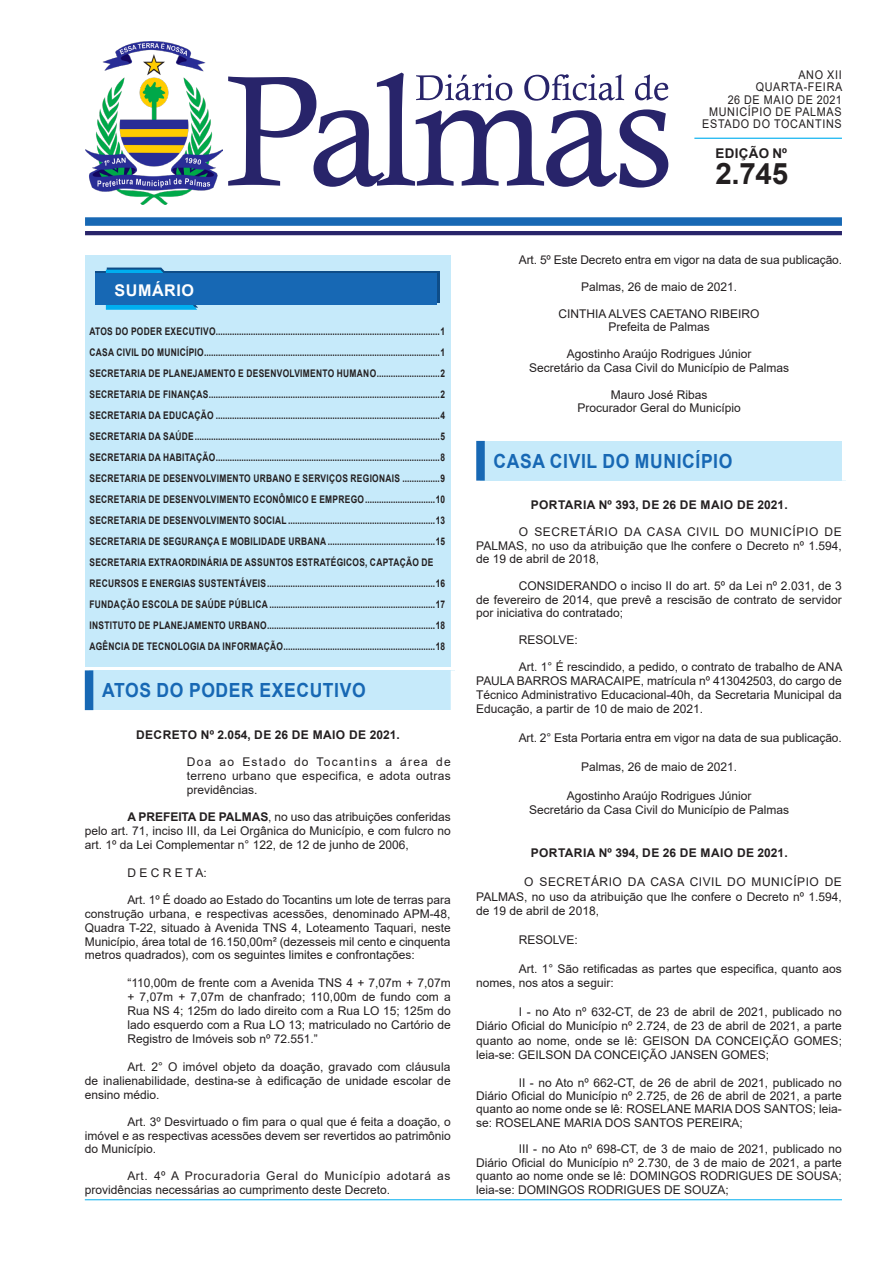
<style>
.page{position:relative;width:893px;height:1263px;background:#fff}
.page>*{position:absolute;margin:0;border:0;box-sizing:border-box;transform-origin:0 0}
.t1{font:700 29.55px "Arial";color:#231f20}
.CHANCELA{font:700 19.5px "Arial";letter-spacing:.035em;color:#1768b4;scale:.9 1}
.t2{font:700 16.2px "Arial";letter-spacing:.035em;color:#fff}
.t3{font:700 13.35px "Arial";letter-spacing:.025em;color:#231f20}
.TEXTO{font:12px/13.5px "Arial";color:#231f20;text-align:justify}
.ASSINATURA{font:12px "Arial";color:#231f20}
.NUMERAÇÃO{font:12px/14px "Arial";color:#231f20;text-align:justify}
.TITULO{font:700 12px "Arial";letter-spacing:.035em;color:#231f20}
.EMENTA{font:12px/13.8px "Arial";letter-spacing:.02em;color:#231f20;text-align:justify}
.TEXTO-2{font:12px "Arial";letter-spacing:.065em;color:#231f20;scale:.9 1}
.TEXTO-3{font:12px "Arial";color:#231f20;scale:.9 1}
.t4{font:700 10.5px/21px "Arial";letter-spacing:.035em;color:#231f20;scale:.8 1}
.s1{font-weight:700}
</style>
<div class="page">
<div style="left:85px;top:255px;width:366px;height:411px;background:#c6eafa"></div>
<div style="left:85px;top:217px;width:757px;height:9px;background:#1768b4"></div>
<hr style="left:85px;top:231px;width:757px;height:4px;background:#28246a">
<hr style="left:694px;top:138px;width:148px;height:1px;background:#00aeef">
<svg style="left:228px;top:73px;width:440px;height:115px"></svg>
<svg style="left:96px;top:272px;width:344px;height:31px"></svg>
<svg style="left:106px;top:268px;width:92px;height:42px"></svg>
<div style="left:96px;top:274px;width:341px;height:31px;background:#1768b4"></div>
<img style="left:85px;top:41px;width:138px;height:164px">
<hr style="left:85px;top:1199px;width:757px;height:1px;background:#00aeef">
<div style="left:89px;top:670px;width:366px;height:40px;background:#c6eafa"></div>
<div style="left:85px;top:670px;width:8px;height:40px;background:#1768b4"></div>
<div style="left:451px;top:670px;width:8px;height:40px;background:#fff"></div>
<div style="left:480px;top:441px;width:366px;height:40px;background:#c6eafa"></div>
<div style="left:476px;top:441px;width:9px;height:40px;background:#1768b4"></div>
<div style="left:842px;top:441px;width:8px;height:40px;background:#fff"></div>
<p class="TEXTO-3" style="left:798px;top:67px;width:50px">ANO XII</p>
<p class="TEXTO-2" style="left:756px;top:79px;width:98px">QUARTA-FEIRA</p>
<p class="TEXTO-2" style="left:728px;top:91px;width:128px">26 DE MAIO DE 2021</p>
<p class="TEXTO-2" style="left:709px;top:104px;width:149px">MUNICÍPIO DE PALMAS</p>
<p class="TEXTO-2" style="left:702px;top:116px;width:157px">ESTADO DO TOCANTINS</p>
<p class="t1" style="left:715px;top:153px;width:74px">2.745</p>
<p class="t3" style="left:716px;top:144px;width:73px">EDIÇÃO Nº</p>
<p class="t2" style="left:114px;top:279px;width:81px">SUMÁRIO</p>
<p class="t4" style="left:89px;top:321px;width:446px">ATOS DO PODER EXECUTIVO................................................................................................1</p>
<p class="t4" style="left:89px;top:342px;width:446px">CASA CIVIL DO MUNICÍPIO.....................................................................................................1</p>
<p class="t4" style="left:89px;top:363px;width:446px">SECRETARIA DE PLANEJAMENTO E DESENVOLVIMENTO HUMANO...........................2</p>
<p class="t4" style="left:89px;top:384px;width:446px">SECRETARIA DE FINANÇAS...................................................................................................2</p>
<p class="t4" style="left:89px;top:405px;width:446px">SECRETARIA DA EDUCAÇÃO ................................................................................................4</p>
<p class="t4" style="left:89px;top:426px;width:446px">SECRETARIA DA SAÚDE.........................................................................................................5</p>
<p class="t4" style="left:89px;top:447px;width:446px">SECRETARIA DA HABITAÇÃO................................................................................................8</p>
<p class="t4" style="left:89px;top:468px;width:446px">SECRETARIA DE DESENVOLVIMENTO URBANO E SERVIÇOS REGIONAIS ................9</p>
<p class="t4" style="left:89px;top:489px;width:446px">SECRETARIA DE DESENVOLVIMENTO ECONÔMICO E EMPREGO..............................10</p>
<p class="t4" style="left:89px;top:510px;width:446px">SECRETARIA DE DESENVOLVIMENTO SOCIAL ...............................................................13</p>
<p class="t4" style="left:89px;top:531px;width:446px">SECRETARIA DE SEGURANÇA E MOBILIDADE URBANA ..............................................15</p>
<p class="t4" style="left:89px;top:552px;width:446px">SECRETARIA EXTRAORDINÁRIA DE ASSUNTOS ESTRATÉGICOS, CAPTAÇÃO DE<br>RECURSOS E ENERGIAS SUSTENTÁVEIS........................................................................16</p>
<p class="t4" style="left:89px;top:594px;width:446px">FUNDAÇÃO ESCOLA DE SAÚDE PÚBLICA .......................................................................17</p>
<p class="t4" style="left:89px;top:615px;width:446px">INSTITUTO DE PLANEJAMENTO URBANO........................................................................18</p>
<p class="t4" style="left:89px;top:636px;width:446px">AGÊNCIA DE TECNOLOGIA DA INFORMAÇÃO.................................................................18</p>
<p class="CHANCELA" style="left:102px;top:677px;width:294px">ATOS DO PODER EXECUTIVO</p>
<p class="TITULO" style="left:136px;top:726px;width:265px">DECRETO Nº 2.054, DE 26 DE MAIO DE 2021.</p>
<p class="EMENTA" style="left:187px;top:755px;width:265px">Doa ao Estado do Tocantins a área de terreno urbano que especifica, e adota outras previdências.</p>
<p class="TEXTO" style="left:85px;top:810px;width:367px;text-indent:43px"><span class="s1">A PREFEITA DE PALMAS</span>, no uso das atribuições conferidas pelo art. 71, inciso III, da Lei Orgânica do Município, e com fulcro no art. 1º da Lei Complementar n° 122, de 12 de junho de 2006,</p>
<p class="TEXTO" style="left:127px;top:865px;width:81px">D E C R E T A:</p>
<p class="TEXTO" style="left:85px;top:893px;width:367px;text-indent:43px">Art. 1º É doado ao Estado do Tocantins um lote de terras para construção urbana, e respectivas acessões, denominado APM-48, Quadra T-22, situado à Avenida TNS 4, Loteamento Taquari, neste Município, área total de 16.150,00m² (dezesseis mil cento e cinquenta metros quadrados), com os seguintes limites e confrontações:</p>
<p class="NUMERAÇÃO" style="left:127px;top:976px;width:325px">“110,00m de frente com a Avenida TNS 4 + 7,07m + 7,07m + 7,07m + 7,07m de chanfrado; 110,00m de fundo com a Rua NS 4; 125m do lado direito com a Rua LO 15; 125m do lado esquerdo com a Rua LO 13; matriculado no Cartório de Registro de Imóveis sob nº 72.551.”</p>
<p class="TEXTO" style="left:85px;top:1059px;width:367px;line-height:14px;text-indent:43px">Art. 2° O imóvel objeto da doação, gravado com cláusula de inalienabilidade, destina-se à edificação de unidade escolar de ensino médio.</p>
<p class="TEXTO" style="left:85px;top:1115px;width:368px;text-indent:43px">Art. 3º Desvirtuado o fim para o qual que é feita a doação, o imóvel e as respectivas acessões devem ser revertidos ao patrimônio do Município.</p>
<p class="TEXTO" style="left:85px;top:1169px;width:367px;text-indent:43px">Art. 4º A Procuradoria Geral do Município adotará as providências necessárias ao cumprimento deste Decreto.</p>
<p class="TEXTO" style="left:519px;top:253px;width:325px">Art. 5º Este Decreto entra em vigor na data de sua publicação.</p>
<p class="ASSINATURA" style="left:581px;top:278px;width:158px">Palmas, 26 de maio de 2021.</p>
<p class="ASSINATURA" style="left:559px;top:305px;width:202px">CINTHIA ALVES CAETANO RIBEIRO</p>
<p class="ASSINATURA" style="left:608px;top:319px;width:103px">Prefeita de Palmas</p>
<p class="ASSINATURA" style="left:567px;top:346px;width:186px">Agostinho Araújo Rodrigues Júnior</p>
<p class="ASSINATURA" style="left:529px;top:359px;width:262px">Secretário da Casa Civil do Município de Palmas</p>
<p class="ASSINATURA" style="left:611px;top:386px;width:98px">Mauro José Ribas</p>
<p class="ASSINATURA" style="left:577px;top:400px;width:165px">Procurador Geral do Município</p>
<p class="CHANCELA" style="left:494px;top:447px;width:267px">CASA CIVIL DO MUNICÍPIO</p>
<p class="TITULO" style="left:531px;top:496px;width:258px">PORTARIA Nº 393, DE 26 DE MAIO DE 2021.</p>
<p class="TEXTO" style="left:476px;top:525px;width:367px;text-indent:43px">O SECRETÁRIO DA CASA CIVIL DO MUNICÍPIO DE PALMAS, no uso da atribuição que lhe confere o Decreto nº 1.594, de 19 de abril de 2018,</p>
<p class="TEXTO" style="left:476px;top:579px;width:367px;text-indent:43px">CONSIDERANDO o inciso II do art. 5º da Lei nº 2.031, de 3 de fevereiro de 2014, que prevê a rescisão de contrato de servidor por iniciativa do contratado;</p>
<p class="TEXTO" style="left:519px;top:633px;width:61px">RESOLVE:</p>
<p class="TEXTO" style="left:476px;top:660px;width:368px;line-height:14.1px;text-indent:43px">Art. 1° É rescindido, a pedido, o contrato de trabalho de ANA PAULA BARROS MARACAIPE, matrícula nº 413042503, do cargo de Técnico Administrativo Educacional-40h, da Secretaria Municipal da Educação, a partir de 10 de maio de 2021.</p>
<p class="TEXTO" style="left:519px;top:731px;width:324px">Art. 2° Esta Portaria entra em vigor na data de sua publicação.</p>
<p class="ASSINATURA" style="left:581px;top:758px;width:158px">Palmas, 26 de maio de 2021.</p>
<p class="ASSINATURA" style="left:567px;top:787px;width:186px">Agostinho Araújo Rodrigues Júnior</p>
<p class="ASSINATURA" style="left:529px;top:802px;width:262px">Secretário da Casa Civil do Município de Palmas</p>
<p class="TITULO" style="left:531px;top:845px;width:258px">PORTARIA Nº 394, DE 26 DE MAIO DE 2021.</p>
<p class="TEXTO" style="left:476px;top:875px;width:367px;line-height:14.4px;text-indent:48px">O SECRETÁRIO DA CASA CIVIL DO MUNICÍPIO DE PALMAS, no uso da atribuição que lhe confere o Decreto nº 1.594, de 19 de abril de 2018,</p>
<p class="TEXTO" style="left:519px;top:933px;width:61px">RESOLVE:</p>
<p class="TEXTO" style="left:476px;top:961px;width:367px;line-height:14.4px;text-indent:43px">Art. 1° São retificadas as partes que especifica, quanto aos nomes, nos atos a seguir:</p>
<p class="TEXTO" style="left:476px;top:1004px;width:367px;line-height:14.4px;text-indent:43px">I - no Ato nº 632-CT, de 23 de abril de 2021, publicado no Diário Oficial do Município nº 2.724, de 23 de abril de 2021, a parte quanto ao nome, onde se lê: GEISON DA CONCEIÇÃO GOMES; leia-se: GEILSON DA CONCEIÇÃO JANSEN GOMES;</p>
<p class="TEXTO" style="left:476px;top:1076px;width:367px;text-indent:43px">II - no Ato nº 662-CT, de 26 de abril de 2021, publicado no Diário Oficial do Município nº 2.725, de 26 de abril de 2021, a parte quanto ao nome onde se lê: ROSELANE MARIA DOS SANTOS; leia&shy;se: ROSELANE MARIA DOS SANTOS PEREIRA;</p>
<p class="TEXTO" style="left:476px;top:1142px;width:367px;text-indent:43px">III - no Ato nº 698-CT, de 3 de maio de 2021, publicado no Diário Oficial do Município nº 2.730, de 3 de maio de 2021, a parte quanto ao nome onde se lê: DOMINGOS RODRIGUES DE SOUSA; leia-se: DOMINGOS RODRIGUES DE SOUZA;</p>
</div>
